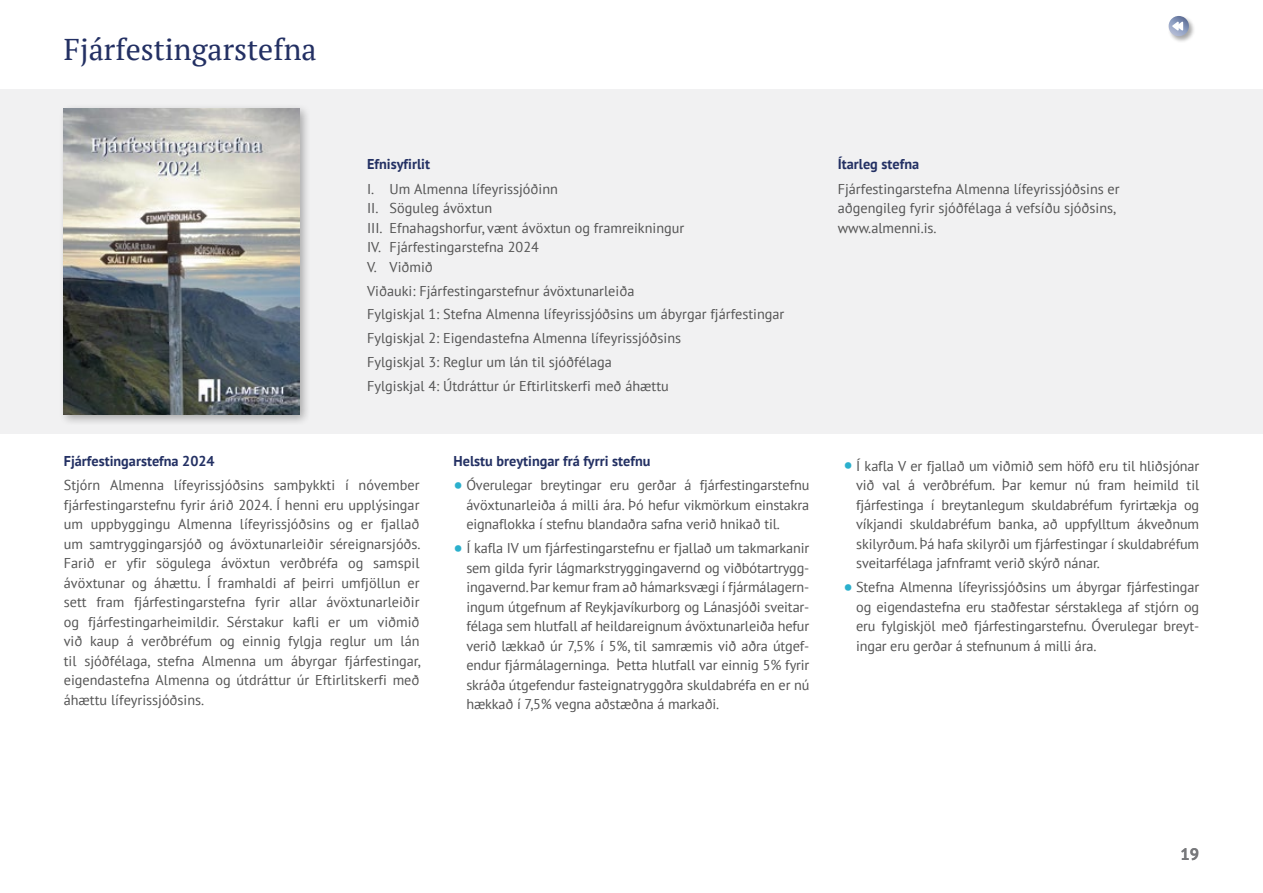
<style>
.page{position:relative;width:1263px;height:893px;background:#fff}
.page>*{position:absolute;margin:0;border:0;box-sizing:border-box;transform-origin:0 0}
.t1{font:30px "PT Serif";color:#233063}
.t2{font:700 16.5px "PT Sans";color:#77787b}
.t3{font:14.25px/19.5px "PT Sans";color:#535353;text-align:justify}
.t4{font:700 14.25px "PT Sans";color:#233063}
.s1{font-weight:700;font-size:21px;color:#2bb0cd}
</style>
<div class="page">
<div style="left:1168px;top:15px;width:28px;height:28px;background:#000;opacity:.35"></div>
<svg style="left:1168px;top:16px;width:22px;height:22px"></svg>
<div style="left:0;top:89px;width:1263px;height:345px;background:#f1f1f2"></div>
<div style="left:59px;top:104px;width:251px;height:321px;background:#000;opacity:.3"></div>
<img style="left:64px;top:108px;width:235px;height:307px">
<h1 class="t1" style="left:64px;top:30px;width:254px">Fjárfestingarstefna</h1>
<p class="t4" style="left:367px;top:155px;width:64px">Efnisyfirlit</p>
<p class="t3" style="left:367px;top:179px;width:319px;text-align:left">I. Um Almenna lífeyrissjóðinn<br>II. Söguleg ávöxtun<br>III. Efnahagshorfur, vænt ávöxtun og framreikningur<br>IV. Fjárfestingarstefna 2024<br>V. Viðmið</p>
<p class="t3" style="left:367px;top:278px;width:419px;line-height:23.7px;text-align:left">Viðauki: Fjárfestingarstefnur ávöxtunarleiða<br>Fylgiskjal 1: Stefna Almenna lífeyrissjóðsins um ábyrgar fjárfestingar Fylgiskjal 2: Eigendastefna Almenna lífeyrissjóðsins<br>Fylgiskjal 3: Reglur um lán til sjóðfélaga<br>Fylgiskjal 4: Útdráttur úr Eftirlitskerfi með áhættu</p>
<p class="t4" style="left:64px;top:451px;width:152px">Fjárfestingarstefna 2024</p>
<p class="t3" style="left:64px;top:475px;width:358px">Stjórn Almenna lífeyrissjóðsins samþykkti í nóvember fjárfestingarstefnu fyrir árið 2024. Í henni eru upplýsingar um uppbyggingu Almenna lífeyrissjóðsins og er fjallað um samtryggingarsjóð og ávöxtunarleiðir séreignarsjóðs.<br>Farið er yfir sögulega ávöxtun verðbréfa og samspil ávöxtunar og áhættu. Í framhaldi af þeirri umfjöllun er sett fram fjárfestingarstefna fyrir allar ávöxtunarleiðir og fjárfestingarheimildir. Sérstakur kafli er um viðmið við kaup á verðbréfum og einnig fylgja reglur um lán til sjóðfélaga, stefna Almenna um ábyrgar fjárfestingar, eigendastefna Almenna og útdráttur úr Eftirlitskerfi með áhættu lífeyrissjóðsins.</p>
<p class="t4" style="left:454px;top:451px;width:198px">Helstu breytingar frá fyrri stefnu</p>
<p class="t3" style="left:466px;top:475px;width:345px;text-indent:-13px"><span class="s1">•</span> Óverulegar breytingar eru gerðar á fjárfestingarstefnu ávöxtunarleiða á milli ára. Þó hefur vikmörkum einstakra eignaflokka í stefnu blandaðra safna verið hnikað til.</p>
<p class="t3" style="left:466px;top:538px;width:345px;text-indent:-13px"><span class="s1">•</span> Í kafla IV um fjárfestingarstefnu er fjallað um takmarkanir sem gilda fyrir lágmarkstryggingavernd og viðbótartrygg&shy;ingavernd. Þar kemur fram að hámarksvægi í fjármálagern&shy;ingum útgefnum af Reykjavíkurborg og Lánasjóði sveitar&shy;félaga sem hlutfall af heildareignum ávöxtunarleiða hefur verið lækkað úr 7,5% í 5%, til samræmis við aðra útgef&shy;endur fjármálagerninga. Þetta hlutfall var einnig 5% fyrir skráða útgefendur fasteignatryggðra skuldabréfa en er nú hækkað í 7,5% vegna aðstæðna á markaði.</p>
<p class="t4" style="left:838px;top:155px;width:83px">Ítarleg stefna</p>
<p class="t3" style="left:838px;top:179px;width:283px;text-align:left">Fjárfestingarstefna Almenna lífeyrissjóðsins er aðgengileg fyrir sjóðfélaga á vefsíðu sjóðsins, www.almenni.is.</p>
<p class="t3" style="left:856px;top:456px;width:345px;text-indent:-13px"><span class="s1">•</span> Í kafla V er fjallað um viðmið sem höfð eru til hliðsjónar við val á verðbréfum. Þar kemur nú fram heimild til fjárfestinga í breytanlegum skuldabréfum fyrirtækja og víkjandi skuldabréfum banka, að uppfylltum ákveðnum skilyrðum. Þá hafa skilyrði um fjárfestingar í skuldabréfum sveitarfélaga jafnframt verið skýrð nánar.</p>
<p class="t3" style="left:856px;top:577px;width:345px;text-indent:-13px"><span class="s1">•</span> Stefna Almenna lífeyrissjóðsins um ábyrgar fjárfestingar og eigendastefna eru staðfestar sérstaklega af stjórn og eru fylgiskjöl með fjárfestingarstefnu. Óverulegar breyt&shy;ingar eru gerðar á stefnunum á milli ára.</p>
<p class="t2" style="left:1180px;top:843px;width:20px">19</p>
</div>
